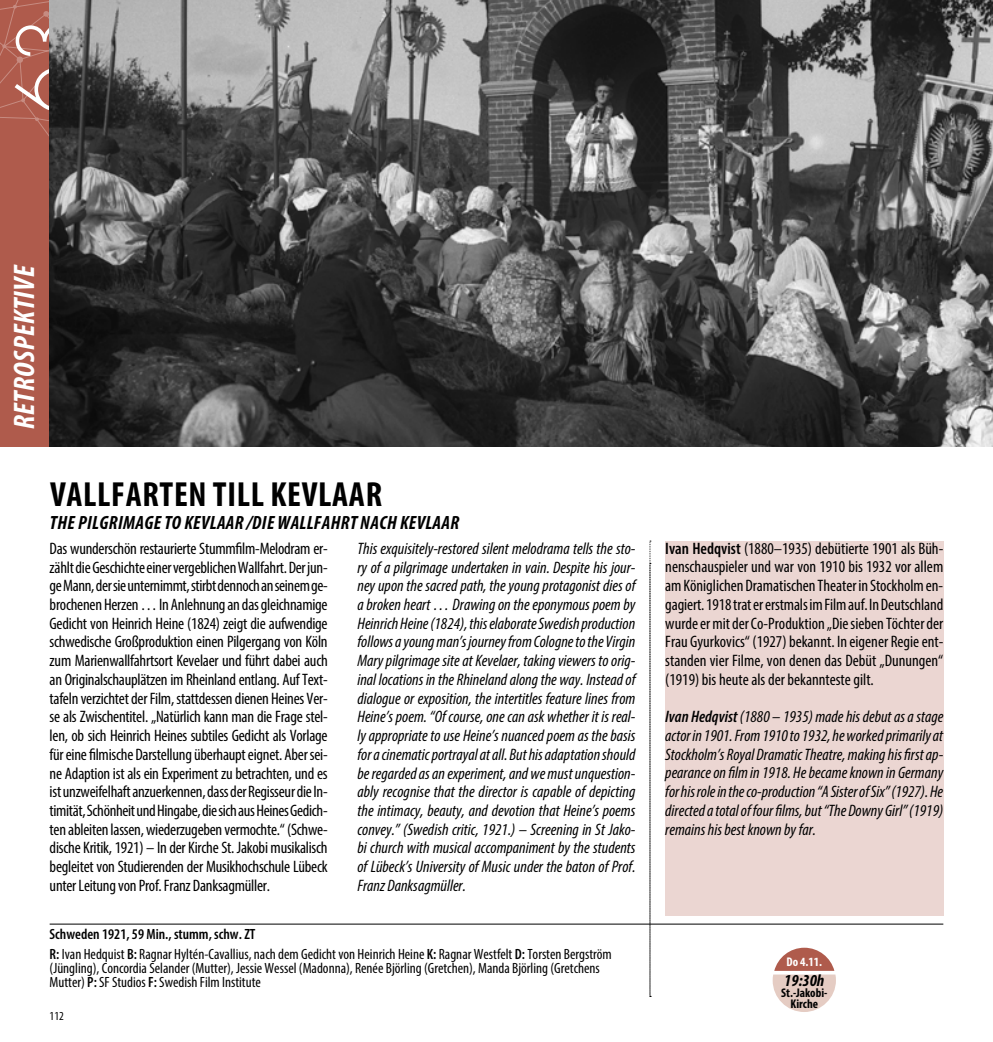
<style>
.page{position:relative;width:993px;height:1042px;background:#fff}
.page>*{position:absolute;margin:0;border:0;box-sizing:border-box;transform-origin:0 0}
.t1{font:700 condensed 35px "Myriad Pro";letter-spacing:.02em;color:#000}
.t2{font:italic 700 condensed 29.75px "Myriad Pro";color:#fff}
.t3{font:italic 700 condensed 19.25px "Myriad Pro";letter-spacing:.02em;color:#000}
.t4{font:italic 700 condensed 16.8px "Myriad Pro";color:#000}
.t5{font:condensed 16.62px/18.7px "Myriad Pro";letter-spacing:-.01em;color:#000;text-align:justify}
.t6{font:italic condensed 16.62px/18.7px "Myriad Pro";color:#000;text-align:justify}
.t7{font:condensed 14.88px/19.8px "Myriad Pro";color:#000}
.t8{font:700 condensed 12.6px/10.5px "Myriad Pro";color:#000;text-align:center}
.t9{font:700 condensed 12.6px "Myriad Pro";color:#fff}
.t10{font:condensed 12.25px "Myriad Pro";color:#000}
.s1{font-weight:600}
</style>
<div class="page">
<hr style="left:50px;top:924px;width:893px;height:1px;background:#000">
<div style="left:665px;top:541px;width:278px;height:374px;background:#ebd6d2"></div>
<svg style="left:649px;top:541px;width:1px;height:456px"></svg>
<svg style="left:772px;top:947px;width:63px;height:65px"></svg>
<div style="left:0;top:0;width:50px;height:446px;background:#af5b4c"></div>
<svg style="left:0;top:0;width:50px;height:213px"></svg>
<img style="left:50px;top:0;width:942px;height:446px">
<h2 class="t2" style="left:6px;top:429px;width:166px;rotate:-90deg">RETROSPEKTIVE</h2>
<h1 class="t1" style="left:50px;top:472px;width:333px">VALLFARTEN TILL KEVLAAR</h1>
<p class="t3" style="left:50px;top:510px;width:411px">THE PILGRIMAGE TO KEVLAAR /DIE WALLFAHRT NACH KEVLAAR</p>
<p class="t6" style="left:357px;top:539px;width:279px">This exquisitely-restored silent melodrama tells the sto&shy;ry of a pilgrimage undertaken in vain. Despite his jour&shy;ney upon the sacred path, the young protagonist dies of a broken heart … Drawing on the eponymous poem by Heinrich Heine (1824), this elaborate Swedish production follows a young man’s journey from Cologne to the Virgin Mary pilgrimage site at Kevelaer, taking viewers to orig&shy;inal locations in the Rhineland along the way. Instead of dialogue or exposition, the intertitles feature lines from Heine’s poem. “Of course, one can ask whether it is real&shy;ly appropriate to use Heine’s nuanced poem as the basis for a cinematic portrayal at all. But his adaptation should be regarded as an experiment, and we must unquestion&shy;ably recognise that the director is capable of depicting the intimacy, beauty, and devotion that Heine’s poems convey.” (Swedish critic, 1921.) – Screening in St Jako&shy;bi church with musical accompaniment by the students of Lübeck’s University of Music under the baton of Prof.<br>Franz Danksagmüller.</p>
<p class="t5" style="left:665px;top:539px;width:279px"><span class="s1">Ivan Hedqvist</span> (1880–1935) debütierte 1901 als Büh&shy;nenschauspieler und war von 1910 bis 1932 vor allem am Königlichen Dramatischen Theater in Stockholm en&shy;gagiert. 1918 trat er erstmals im Film auf. In Deutschland wurde er mit der Co-Produktion „Die sieben Töchter der Frau Gyurkovics“ (1927) bekannt. In eigener Regie ent&shy;standen vier Filme, von denen das Debüt „Dunungen“ (1919) bis heute als der bekannteste gilt.</p>
<p class="t5" style="left:50px;top:539px;width:280px">Das wunderschön restaurierte Stummfilm-Melodram er&shy;zählt die Geschichte einer vergeblichen Wallfahrt. Der jun&shy;ge Mann, der sie unternimmt, stirbt dennoch an seinem ge&shy;brochenen Herzen … In Anlehnung an das gleichnamige Gedicht von Heinrich Heine (1824) zeigt die aufwendige schwedische Großproduktion einen Pilgergang von Köln zum Marienwallfahrtsort Kevelaer und führt dabei auch an Originalschauplätzen im Rheinland entlang. Auf Text&shy;tafeln verzichtet der Film, stattdessen dienen Heines Ver&shy;se als Zwischentitel. „Natürlich kann man die Frage stel&shy;len, ob sich Heinrich Heines subtiles Gedicht als Vorlage für eine filmische Darstellung überhaupt eignet. Aber sei&shy;ne Adaption ist als ein Experiment zu betrachten, und es ist unzweifelhaft anzuerkennen, dass der Regisseur die In&shy;timität, Schönheit und Hingabe, die sich aus Heines Gedich&shy;ten ableiten lassen, wiederzugeben vermochte.“ (Schwe&shy;dische Kritik, 1921) – In der Kirche St. Jakobi musikalisch begleitet von Studierenden der Musikhochschule Lübeck unter Leitung von Prof. Franz Danksagmüller.</p>
<p class="t6" style="left:665px;top:707px;width:279px"><span class="s1">Ivan Hedqvist</span> (1880 – 1935) made his debut as a stage actor in 1901. From 1910 to 1932, he worked primarily at Stockholm’s Royal Dramatic Theatre, making his first ap&shy;pearance on film in 1918. He became known in Germany for his role in the co-production “A Sister of Six” (1927). He directed a total of four films, but “The Downy Girl” (1919) remains his best known by far.</p>
<p class="t7" style="left:50px;top:924px;width:563px"><span class="s1">Schweden 1921, 59 Min., stumm, schw. ZT<br>R:</span> Ivan Hedquist <span class="s1">B:</span> Ragnar Hyltén-Cavallius, nach dem Gedicht von Heinrich Heine <span class="s1">K:</span> Ragnar Westfelt <span class="s1">D:</span> Torsten Bergström</p>
<p class="t7" style="left:50px;top:961px;width:551px;line-height:14px">(Jüngling), Concordia Selander (Mutter), Jessie Wessel (Madonna), Renée Björling (Gretchen), Manda Björling (Gretchens<br>Mutter) <span class="s1">P:</span> SF Studios <span class="s1">F:</span> Swedish Film Institute</p>
<p class="t10" style="left:50px;top:1009px;width:16px">112</p>
<p class="t9" style="left:786px;top:953px;width:37px">Do 4.11.</p>
<p class="t4" style="left:784px;top:970px;width:42px">19:30h</p>
<p class="t8" style="left:781px;top:988px;width:48px">St.-Jakobi-<br>Kirche</p>
</div>
